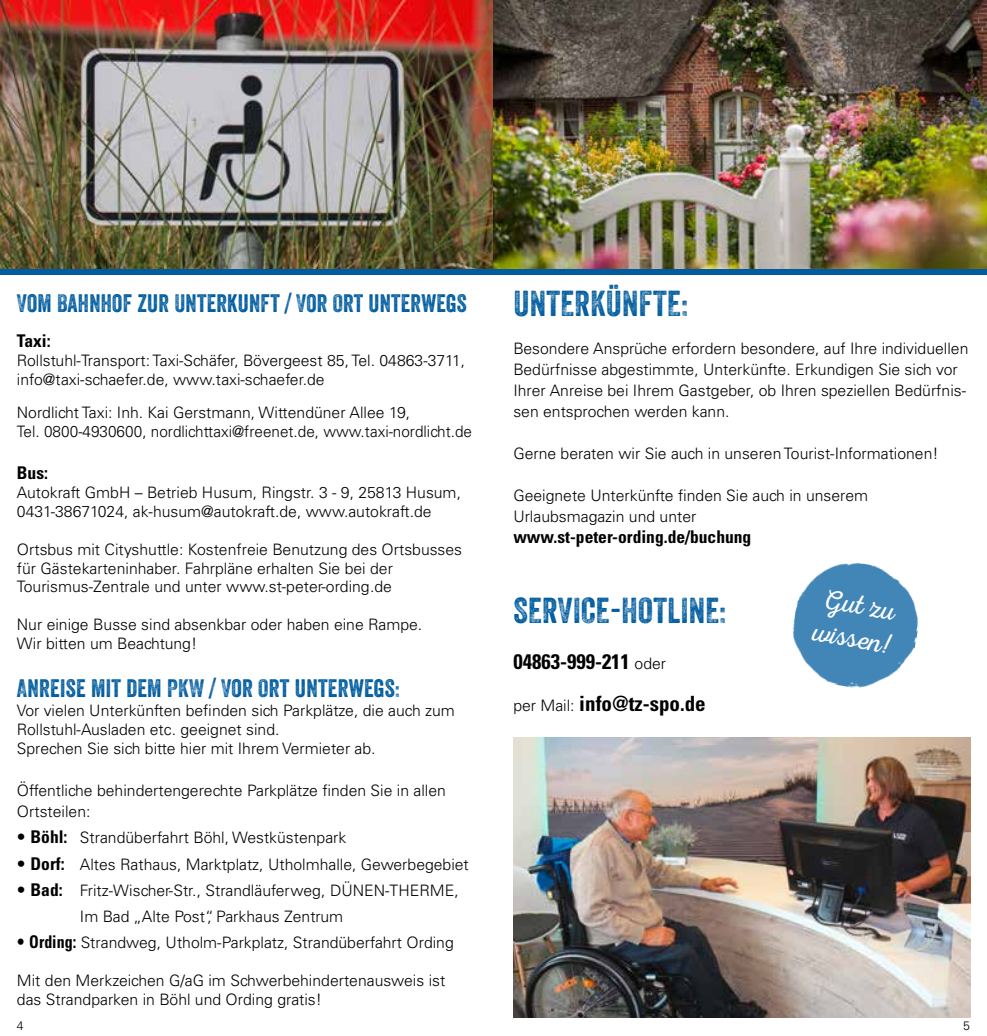
<style>
.page{position:relative;width:987px;height:1036px;background:#fff}
.page>*{position:absolute;margin:0;border:0;box-sizing:border-box;transform-origin:0 0}
.t1{font:35px "Veneer Two";letter-spacing:.01em;color:#005c9f}
.t2{font:28px/33.6px "Nexa Rust Script L 00";color:#fff}
.t3{font:24.5px "Veneer Two";letter-spacing:.01em;color:#005c9f}
.t4{font:700 condensed 21px/42px "Univers LT Std";color:#000}
.t5{font:700 condensed 17.5px "Univers LT Std";color:#000}
.t6{font:300 15.75px/18.9px "Univers LT Std";color:#000}
.t7{font:300 12.25px "Univers LT Std";color:#000}
.s1{font-size:17.5px}
.s2{font-weight:700;font-stretch:condensed;font-size:17.5px}
.s3{font-weight:300;font-stretch:normal;font-size:15.75px}
</style>
<div class="page">
<img style="left:0;top:0;width:986px;height:270px">
<img style="left:513px;top:737px;width:456px;height:281px">
<div style="left:0;top:270px;width:986px;height:5px;background:#005b9f"></div>
<img style="left:792px;top:562px;width:127px;height:126px">
<h3 class="t3" style="left:17px;top:289px;width:451px">VOM BAHNHOF ZUR UNTERKUNFT / VOR ORT UNTERWEGS</h3>
<p class="t5" style="left:17px;top:330px;width:35px">Taxi:</p>
<p class="t6" style="left:17px;top:351px;width:450px">Rollstuhl-Transport: Taxi-Schäfer, Bövergeest 85, Tel. 04863-3711, info@taxi-schaefer.de, www.taxi-schaefer.de</p>
<p class="t6" style="left:17px;top:403px;width:456px">Nordlicht Taxi: Inh. Kai Gerstmann, Wittendüner Allee 19,<br>Tel. 0800-4930600, nordlichttaxi@freenet.de, www.taxi-nordlicht.de</p>
<p class="t5" style="left:17px;top:462px;width:33px">Bus:</p>
<p class="t6" style="left:17px;top:483px;width:445px">Autokraft GmbH – Betrieb Husum, Ringstr. 3 - 9, 25813 Husum,<br>0431-38671024, ak-husum@autokraft.de, www.autokraft.de</p>
<p class="t6" style="left:17px;top:540px;width:446px">Ortsbus mit Cityshuttle: Kostenfreie Benutzung des Ortsbusses für Gästekarteninhaber. Fahrpläne erhalten Sie bei der<br>Tourismus-Zentrale und unter www.st-peter-ording.de</p>
<p class="t6" style="left:17px;top:615px;width:407px">Nur einige Busse sind absenkbar oder haben eine Rampe.<br>Wir bitten um Beachtung!</p>
<h3 class="t3" style="left:17px;top:674px;width:384px">ANREISE MIT DEM PKW / VOR ORT UNTERWEGS:</h3>
<p class="t6" style="left:17px;top:701px;width:439px">Vor vielen Unterkünften befinden sich Parkplätze, die auch zum<br>Rollstuhl-Ausladen etc. geeignet sind.<br>Sprechen Sie sich bitte hier mit Ihrem Vermieter ab.</p>
<p class="t6" style="left:17px;top:780px;width:430px;line-height:21px">Öffentliche behindertengerechte Parkplätze finden Sie in allen<br>Ortsteilen:</p>
<p class="t6" style="left:17px;top:828px;width:331px"><span class="s1">•</span> <span class="s2">Böhl:</span> Strandüberfahrt Böhl, Westküstenpark</p>
<p class="t6" style="left:17px;top:855px;width:453px"><span class="s1">•</span> <span class="s2">Dorf:</span> Altes Rathaus, Marktplatz, Utholmhalle, Gewerbegebiet</p>
<p class="t6" style="left:80px;top:877px;width:380px;line-height:26.2px;text-indent:-63px"><span class="s1">•</span> <span class="s2">Bad:</span> Fritz-Wischer-Str., Strandläuferweg, DÜNEN-THERME,<br>Im Bad „Alte Post“, Parkhaus Zentrum</p>
<p class="t6" style="left:17px;top:933px;width:438px"><span class="s1">•</span> <span class="s2">Ording:</span> Strandweg, Utholm-Parkplatz, Strandüberfahrt Ording</p>
<p class="t6" style="left:17px;top:971px;width:430px">Mit den Merkzeichen G/aG im Schwerbehindertenausweis ist das Strandparken in Böhl und Ording gratis!</p>
<h1 class="t1" style="left:513px;top:282px;width:176px">UNTERKÜNFTE:</h1>
<p class="t6" style="left:513px;top:338px;width:456px;line-height:21px">Besondere Ansprüche erfordern besondere, auf Ihre individuellen Bedürfnisse abgestimmte, Unterkünfte. Erkundigen Sie sich vor Ihrer Anreise bei Ihrem Gastgeber, ob Ihren speziellen Bedürfnis&shy;sen entsprochen werden kann.</p>
<p class="t6" style="left:513px;top:444px;width:426px">Gerne beraten wir Sie auch in unseren Tourist-Informationen!</p>
<p class="t6" style="left:513px;top:485px;width:356px;line-height:21px">Geeignete Unterkünfte finden Sie auch in unserem<br>Urlaubsmagazin und unter</p>
<p class="t5" style="left:513px;top:526px;width:239px">www.st-peter-ording.de/buchung</p>
<h1 class="t1" style="left:513px;top:589px;width:214px">SERVICE-HOTLINE:</h1>
<h3 class="t4" style="left:513px;top:641px;width:194px">04863-999-211 <span class="s3">oder<br>per Mail:</span> info@tz-spo.de</h3>
<h2 class="t2" style="left:821px;top:585px;width:84px;rotate:10deg">Gut zu wiss en!</h2>
<p class="t7" style="left:17px;top:1019px;width:8px">4</p>
<p class="t7" style="left:963px;top:1019px;width:8px">5</p>
</div>
